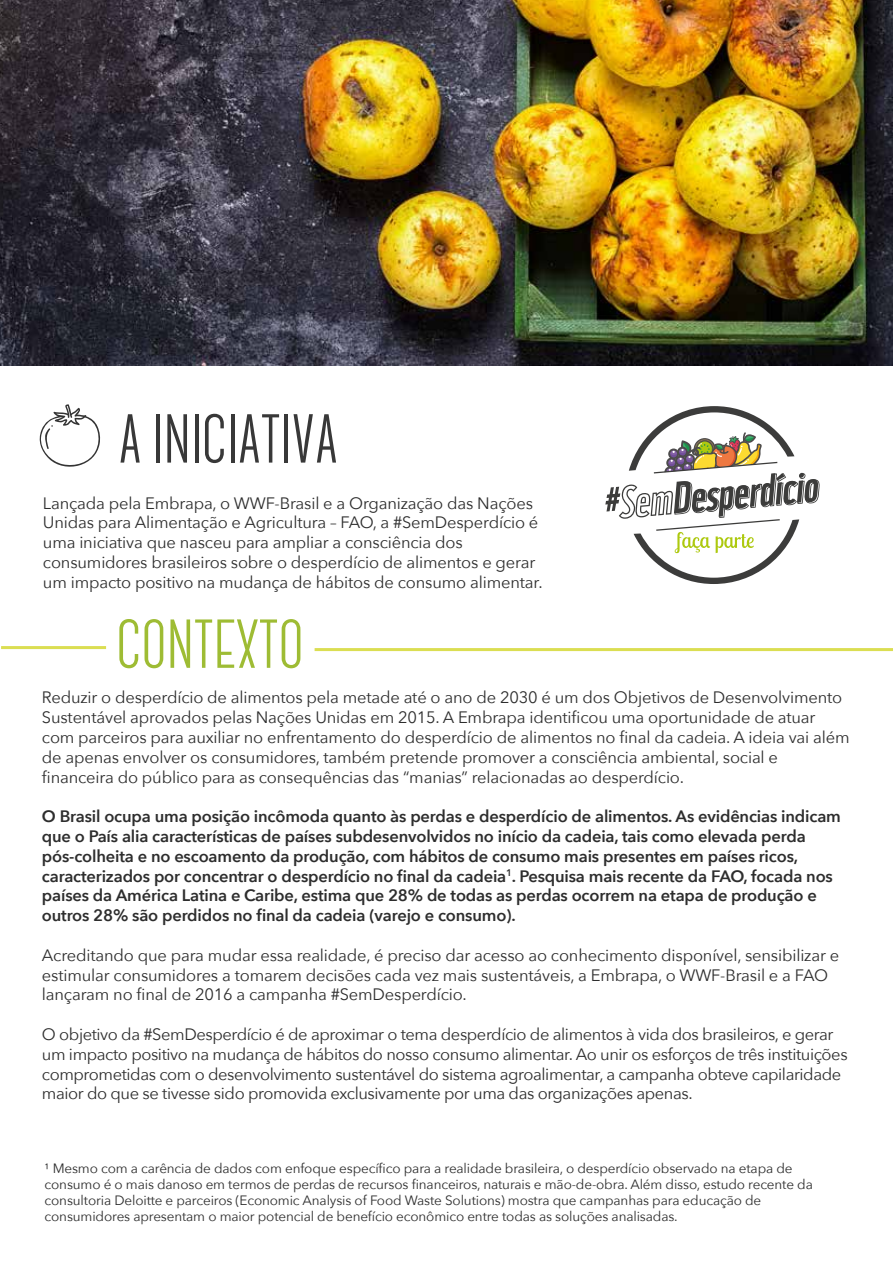
<style>
.page{position:relative;width:893px;height:1263px;background:#fff}
.page>*{position:absolute;margin:0;border:0;box-sizing:border-box;transform-origin:0 0}
.t1{font:700 69px "Canter";color:#383838}
.t2{font:700 69px "Canter";color:#9ebc34}
.t3{font:16.5px/19.8px "Avenir Next";letter-spacing:-.01em;color:#2d2d2d}
.t4{font:600 16.5px/19.8px "Avenir Next";letter-spacing:-.01em;color:#2d2d2d}
.t5{font:13.5px/16.2px "Avenir Next";letter-spacing:-.01em;color:#2d2d2d}
</style>
<div class="page">
<hr style="left:1px;top:646px;width:105px;height:3px;background:#dbde52">
<hr style="left:315px;top:648px;width:578px;height:3px;background:#dbde52">
<svg style="left:39px;top:404px;width:62px;height:63px"></svg>
<svg style="left:605px;top:406px;width:215px;height:178px"></svg>
<img style="left:0;top:0;width:893px;height:366px">
<h1 class="t1" style="left:119px;top:405px;width:221px">A INICIATIVA</h1>
<p class="t3" style="left:43px;top:492px;width:501px">Lançada pela Embrapa, o WWF-Brasil e a Organização das Nações Unidas para Alimentação e Agricultura – FAO, a #SemDesperdício é uma iniciativa que nasceu para ampliar a consciência dos consumidores brasileiros sobre o desperdício de alimentos e gerar um impacto positivo na mudança de hábitos de consumo alimentar.</p>
<h1 class="t2" style="left:116px;top:610px;width:189px">CONTEXTO</h1>
<p class="t3" style="left:42px;top:687px;width:809px">Reduzir o desperdício de alimentos pela metade até o ano de 2030 é um dos Objetivos de Desenvolvimento Sustentável aprovados pelas Nações Unidas em 2015. A Embrapa identificou uma oportunidade de atuar com parceiros para auxiliar no enfrentamento do desperdício de alimentos no final da cadeia. A ideia vai além de apenas envolver os consumidores, também pretende promover a consciência ambiental, social e financeira do público para as consequências das “manias” relacionadas ao desperdício.</p>
<p class="t4" style="left:42px;top:806px;width:801px">O Brasil ocupa uma posição incômoda quanto às perdas e desperdício de alimentos. As evidências indicam que o País alia características de países subdesenvolvidos no início da cadeia, tais como elevada perda pós-colheita e no escoamento da produção, com hábitos de consumo mais presentes em países ricos, caracterizados por concentrar o desperdício no final da cadeia<sup>1</sup>. Pesquisa mais recente da FAO, focada nos países da América Latina e Caribe, estima que 28% de todas as perdas ocorrem na etapa de produção e outros 28% são perdidos no final da cadeia (varejo e consumo).</p>
<p class="t3" style="left:42px;top:944px;width:799px">Acreditando que para mudar essa realidade, é preciso dar acesso ao conhecimento disponível, sensibilizar e estimular consumidores a tomarem decisões cada vez mais sustentáveis, a Embrapa, o WWF-Brasil e a FAO lançaram no final de 2016 a campanha #SemDesperdício.</p>
<p class="t3" style="left:42px;top:1023px;width:807px">O objetivo da #SemDesperdício é de aproximar o tema desperdício de alimentos à vida dos brasileiros, e gerar um impacto positivo na mudança de hábitos do nosso consumo alimentar. Ao unir os esforços de três instituições comprometidas com o desenvolvimento sustentável do sistema agroalimentar, a campanha obteve capilaridade maior do que se tivesse sido promovida exclusivamente por uma das organizações apenas.</p>
<p class="t5" style="left:45px;top:1159px;width:770px">¹ Mesmo com a carência de dados com enfoque específico para a realidade brasileira, o desperdício observado na etapa de consumo é o mais danoso em termos de perdas de recursos financeiros, naturais e mão-de-obra. Além disso, estudo recente da consultoria Deloitte e parceiros (Economic Analysis of Food Waste Solutions) mostra que campanhas para educação de consumidores apresentam o maior potencial de benefício econômico entre todas as soluções analisadas.</p>
</div>
